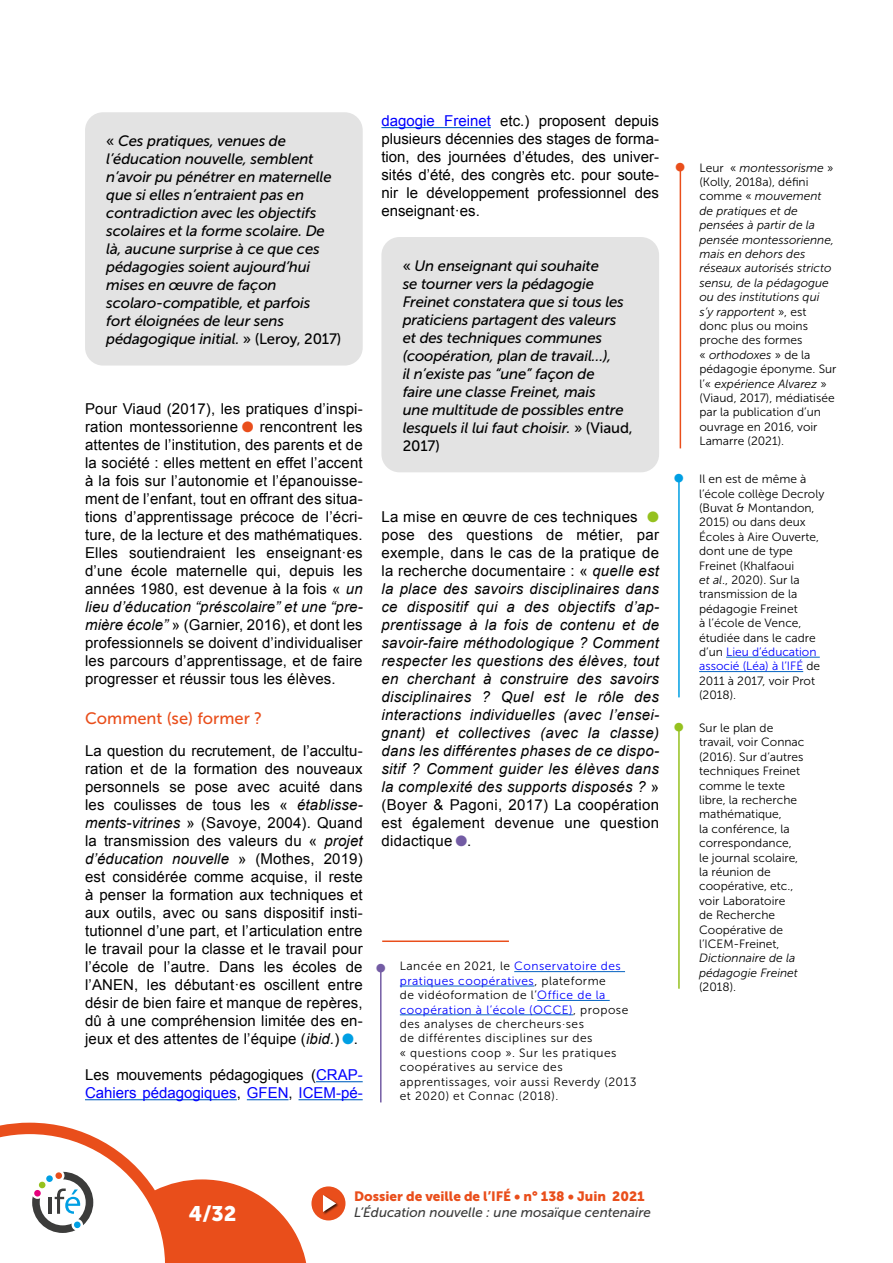
<style>
.page{position:relative;width:893px;height:1263px;background:#fff}
.page>*{position:absolute;margin:0;border:0;box-sizing:border-box;transform-origin:0 0}
.t1{font:21px "Museo Sans 900";color:#fff}
.Corps{font:16.5px "Museo Sans 500";color:#e94e1b}
.Corps-2{font:15px/18px "Arial";letter-spacing:.01em;color:#000;text-align:justify}
.Corps-3{font:italic 15px/18px "Arial";letter-spacing:.02em;color:#000;text-align:justify}
.Encadré{font:italic 15px/18px "Museo Sans 500";letter-spacing:-.01em;color:#000}
.Corps-4{font:15px/18px "Arial";color:#00f}
.t2{font:italic 13.5px "Museo Sans 500";color:#3c3c3b}
.t3{font:13.5px "Museo Sans 900";color:#e94e1b}
.t4{font:12px/14.4px "Museo Sans 300";color:#000}
.t5{font:italic 12px/14.4px "Museo Sans 300";color:#000}
.t6{font:12px/14.4px "Museo Sans 300";letter-spacing:.04em;color:#000}
.s1{font-style:normal}
.s2{color:#e94e1b}
.s3{font-style:italic}
.s4{color:#009fe3}
.s5{color:#000}
.s6{color:#00f}
.s7{color:#95c11f}
.s8{color:#735ca4}
</style>
<div class="page">
<div style="left:311px;top:1186px;width:34px;height:34px;background:#e94e1b;border-radius:50%"></div>
<div style="left:322px;top:1194px;width:18px;height:21px;background:#000;opacity:.75"></div>
<svg style="left:323px;top:1195px;width:13px;height:17px"></svg>
<svg style="left:0;top:1123px;width:306px;height:140px"></svg>
<div style="left:39px;top:1181px;width:7px;height:7px;background:#95c11f;border-radius:50%"></div>
<div style="left:46px;top:1175px;width:7px;height:7px;background:#009fe3;border-radius:50%"></div>
<div style="left:55px;top:1172px;width:7px;height:7px;background:#e94e1b;border-radius:50%"></div>
<div style="left:74px;top:1221px;width:7px;height:7px;background:#009fe3;border-radius:50%"></div>
<div style="left:34px;top:1190px;width:7px;height:7px;background:#e6007d;border-radius:50%"></div>
<hr style="left:316px;top:1081px;width:47px;height:1px;background:#0563c1">
<hr style="left:85px;top:1099px;width:152px;height:1px;background:#0563c1">
<hr style="left:247px;top:1099px;width:41px;height:1px;background:#0563c1">
<hr style="left:299px;top:1099px;width:64px;height:1px;background:#0563c1">
<div style="left:85px;top:112px;width:278px;height:254px;background:#e3e3e3;border-radius:18px"></div>
<hr style="left:381px;top:127px;width:110px;height:1px;background:#0563c1">
<div style="left:381px;top:237px;width:278px;height:235px;background:#e3e3e3;border-radius:18px"></div>
<hr style="left:680px;top:170px;width:1px;height:278px;background:#e94e1b">
<hr style="left:726px;top:657px;width:94px;height:1px;background:#0563c1">
<hr style="left:699px;top:671px;width:104px;height:1px;background:#0563c1">
<hr style="left:678px;top:482px;width:2px;height:215px;background:#009fe3">
<hr style="left:678px;top:731px;width:2px;height:258px;background:#95c11f">
<hr style="left:382px;top:940px;width:127px;height:2px;background:#e94e1b">
<hr style="left:514px;top:971px;width:111px;height:1px;background:#0563c1">
<hr style="left:400px;top:986px;width:134px;height:1px;background:#0563c1">
<hr style="left:537px;top:1000px;width:73px;height:1px;background:#0563c1">
<hr style="left:400px;top:1014px;width:173px;height:1px;background:#0563c1">
<hr style="left:380px;top:971px;width:2px;height:131px;background:#735ca4">
<p class="Encadré" style="left:106px;top:132px;width:237px"><span class="s1">«</span> Ces pratiques, venues de l’éducation nouvelle, semblent n’avoir pu pénétrer en maternelle que si elles n’entraient pas en contradiction avec les objectifs scolaires et la forme scolaire. De là, aucune surprise à ce que ces pédagogies soient aujourd’hui mises en œuvre de façon scolaro-compatible, et parfois<br>fort éloignées de leur sens pédagogique initial. <span class="s1">» (Leroy, 2017)</span></p>
<p class="Corps-2" style="left:85px;top:400px;width:279px">Pour Viaud (2017), les pratiques d’inspi&shy;ration montessorienne <span class="s2">●</span> rencontrent les attentes de l’institution, des parents et de la société : elles mettent en effet l’accent à la fois sur l’autonomie et l’épanouisse&shy;ment de l’enfant, tout en offrant des situa&shy;tions d’apprentissage précoce de l’écri&shy;ture, de la lecture et des mathématiques.<br>Elles soutiendraient les enseignant·es d’une école maternelle qui, depuis les années 1980, est devenue à la fois « <span class="s3">un lieu d’éducation “préscolaire” et une “pre&shy;mière école”</span> » (Garnier, 2016), et dont les professionnels se doivent d’individualiser les parcours d’apprentissage, et de faire progresser et réussir tous les élèves.</p>
<p class="Corps" style="left:85px;top:709px;width:179px">Comment (se) former ?</p>
<p class="Corps-2" style="left:85px;top:742px;width:279px">La question du recrutement, de l’accultu&shy;ration et de la formation des nouveaux personnels se pose avec acuité dans les coulisses de tous les « <span class="s3">établisse&shy;ments-vitrines</span> » (Savoye, 2004). Quand la transmission des valeurs du « <span class="s3">projet d’éducation nouvelle</span> » (Mothes, 2019) est considérée comme acquise, il reste à penser la formation aux techniques et aux outils, avec ou sans dispositif insti&shy;tutionnel d’une part, et l’articulation entre le travail pour la classe et le travail pour l’école de l’autre. Dans les écoles de l’ANEN, les débutant·es oscillent entre désir de bien faire et manque de repères, dû à une compréhension limitée des en&shy;jeux et des attentes de l’équipe (<span class="s3">ibid.</span>) <span class="s4">●</span>.</p>
<p class="Corps-4" style="left:85px;top:1066px;width:279px"><span class="s5">Les mouvements pédagogiques (</span>CRAP-<br>Cahiers pédagogiques<span class="s5">,</span> GFEN<span class="s5">,</span> ICEM-pé-</p>
<p class="Corps-2" style="left:381px;top:112px;width:279px"><span class="s6">dagogie Freinet</span> etc.) proposent depuis plusieurs décennies des stages de forma&shy;tion, des journées d’études, des univer&shy;sités d’été, des congrès etc. pour soute&shy;nir le développement professionnel des enseignant·es.</p>
<p class="Encadré" style="left:403px;top:257px;width:232px"><span class="s1">«</span> Un enseignant qui souhaite<br>se tourner vers la pédagogie<br>Freinet constatera que si tous les praticiens partagent des valeurs et des techniques communes (coopération, plan de travail…),<br>il n’existe pas “une” façon de<br>faire une classe Freinet, mais<br>une multitude de possibles entre lesquels il lui faut choisir. <span class="s1">» (Viaud,<br>2017)</span></p>
<p class="Corps-3" style="left:381px;top:508px;width:279px"><span class="s1">La mise en œuvre de ces techniques</span> <span class="s7">● </span><span class="s1">pose des questions de métier, par exemple, dans le cas de la pratique de la recherche documentaire : «</span> quelle est la place des savoirs disciplinaires dans ce dispositif qui a des objectifs d’ap&shy;prentissage à la fois de contenu et de savoir-faire méthodologique ? Comment respecter les questions des élèves, tout en cherchant à construire des savoirs disciplinaires ? Quel est le rôle des interactions individuelles (avec l’ensei&shy;gnant) et collectives (avec la classe) dans les différentes phases de ce dispo&shy;sitif ? Comment guider les élèves dans la complexité des supports disposés ? <span class="s1">» (Boyer &amp; Pagoni, 2017) La coopération est également devenue une question didactique</span> <span class="s8">●</span><span class="s1">.</span></p>
<p class="t6" style="left:400px;top:959px;width:238px">Lancée en 2021, le <span class="s6">Conservatoire des pratiques coopératives</span>, plateforme<br>de vidéoformation de l’<span class="s6">Office de la coopération à l’école (OCCE)</span>, propose des analyses de chercheurs·ses<br>de différentes disciplines sur des<br>« questions coop ». Sur les pratiques coopératives au service des apprentissages, voir aussi Reverdy (2013 et 2020) et Connac (2018).</p>
<p class="t3" style="left:354px;top:1188px;width:292px">Dossier de veille de l’IFÉ • n° 138 • Juin 2021</p>
<h1 class="t1" style="left:189px;top:1202px;width:49px">4/32</h1>
<p class="t2" style="left:354px;top:1205px;width:298px">L’Éducation nouvelle : une mosaïque centenaire</p>
<p class="t5" style="left:699px;top:160px;width:138px"><span class="s1">Leur «</span> montessorisme <span class="s1">» (Kolly, 2018a), défini comme «</span> mouvement de pratiques et de pensées à partir de la pensée montessorienne, mais en dehors des réseaux autorisés stricto sensu, de la pédagogue ou des institutions qui<br>s’y rapportent <span class="s1">», est donc plus ou moins proche des formes<br>«</span> orthodoxes <span class="s1">» de la pédagogie éponyme. Sur l’«</span> expérience Alvarez <span class="s1">» (Viaud, 2017), médiatisée par la publication d’un ouvrage en 2016, voir<br>Lamarre (2021).</span></p>
<p class="t4" style="left:699px;top:472px;width:127px">Il en est de même à l’école collège Decroly (Buvat &amp; Montandon,<br>2015) ou dans deux<br>Écoles à Aire Ouverte, dont une de type<br>Freinet (Khalfaoui<br><span class="s3">et al</span>., 2020). Sur la transmission de la pédagogie Freinet<br>à l’école de Vence, étudiée dans le cadre d’un <span class="s6">Lieu d’éducation associé (Léa) à l’IFÉ</span> de<br>2011 à 2017, voir Prot (2018).</p>
<p class="t4" style="left:699px;top:721px;width:107px">Sur le plan de travail, voir Connac (2016). Sur d’autres techniques Freinet comme le texte libre, la recherche mathématique,<br>la conférence, la correspondance, le journal scolaire, la réunion de coopérative, etc., voir Laboratoire<br>de Recherche<br>Coopérative de l’ICEM-Freinet,<br><span class="s3">Dictionnaire de la pédagogie Freinet </span>(2018).</p>
</div>
